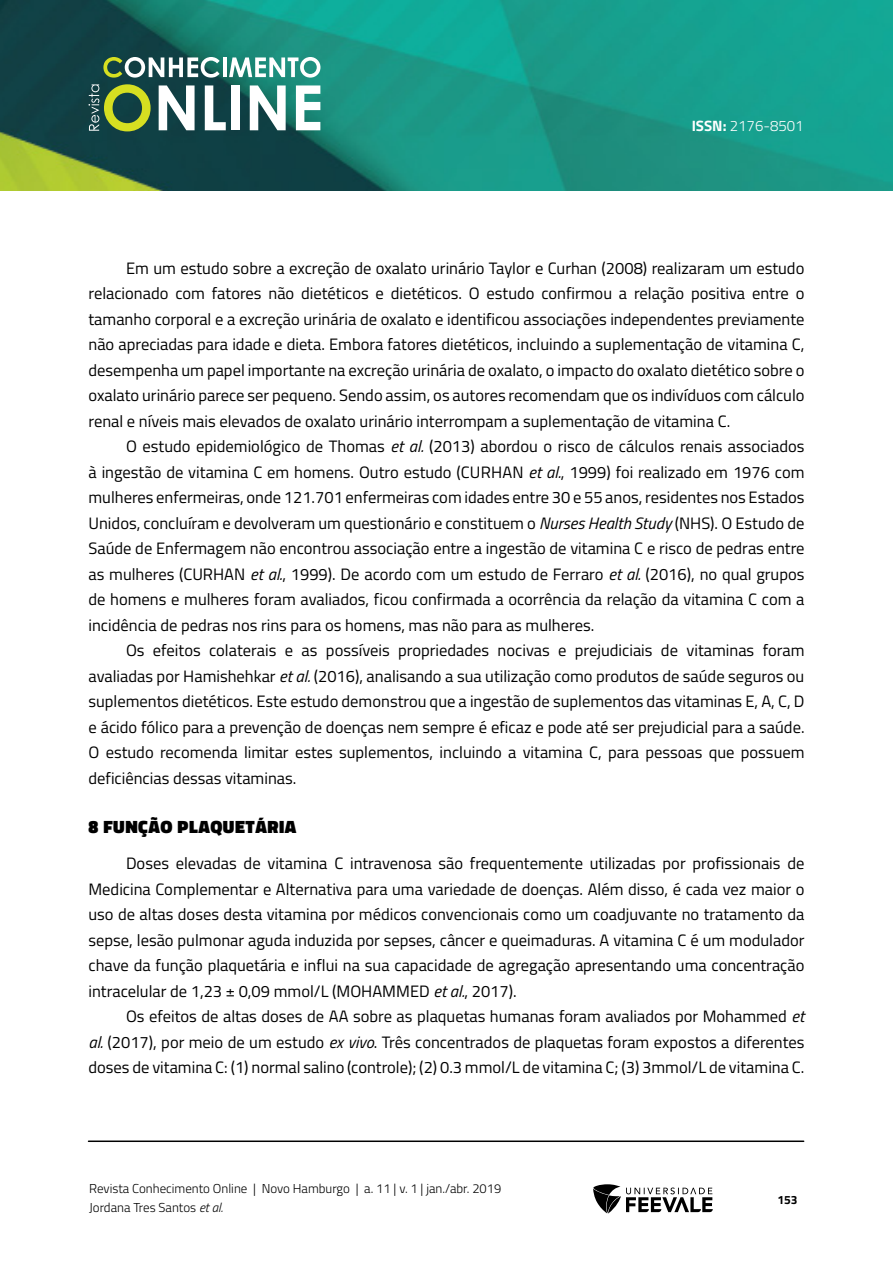
<style>
.page{position:relative;width:893px;height:1263px;background:#fff}
.page>*{position:absolute;margin:0;border:0;box-sizing:border-box;transform-origin:0 0}
.TÍTULO_1{font:900 18px "Titillium Web";letter-spacing:.03em;color:#000}
.Corpo{font:16.5px/25.5px "Titillium Web";color:#000;text-align:justify}
.t1{font:300 15px "Titillium Web";color:#fff}
.t2{font:300 12.9px/19.5px "Titillium Web";color:#000}
.t3{font:700 12px "Titillium Web";color:#000}
.s1{font-weight:700}
.s2{font-style:italic}
</style>
<div class="page">
<img style="left:0;top:0;width:893px;height:190px">
<svg style="left:593px;top:1184px;width:120px;height:29px"></svg>
<svg style="left:103px;top:57px;width:117px;height:21px"></svg>
<hr style="left:223px;top:57px;width:3px;height:20px;background:#fff">
<svg style="left:229px;top:57px;width:91px;height:21px"></svg>
<svg style="left:88px;top:84px;width:63px;height:47px;background:#5e7e3f"></svg>
<svg style="left:159px;top:85px;width:36px;height:45px"></svg>
<svg style="left:205px;top:85px;width:21px;height:45px"></svg>
<div style="left:232px;top:85px;width:8px;height:45px;background:#fff"></div>
<svg style="left:250px;top:85px;width:36px;height:45px"></svg>
<svg style="left:296px;top:85px;width:24px;height:45px"></svg>
<hr style="left:88px;top:1140px;width:716px;height:2px;background:#000">
<p class="t1" style="left:692px;top:115px;width:114px"><span class="s1">ISSN:</span> 2176-8501</p>
<p class="Corpo" style="left:88px;top:254px;width:717px;text-indent:38px">Em um estudo sobre a excreção de oxalato urinário Taylor e Curhan (2008) realizaram um estudo relacionado com fatores não dietéticos e dietéticos. O estudo confirmou a relação positiva entre o tamanho corporal e a excreção urinária de oxalato e identificou associações independentes previamente não apreciadas para idade e dieta. Embora fatores dietéticos, incluindo a suplementação de vitamina C, desempenha um papel importante na excreção urinária de oxalato, o impacto do oxalato dietético sobre o oxalato urinário parece ser pequeno. Sendo assim, os autores recomendam que os indivíduos com cálculo renal e níveis mais elevados de oxalato urinário interrompam a suplementação de vitamina C.</p>
<p class="Corpo" style="left:88px;top:433px;width:717px;text-indent:38px">O estudo epidemiológico de Thomas <span class="s2">et al.</span> (2013) abordou o risco de cálculos renais associados à ingestão de vitamina C em homens. Outro estudo (CURHAN <span class="s2">et al.</span>, 1999) foi realizado em 1976 com mulheres enfermeiras, onde 121.701 enfermeiras com idades entre 30 e 55 anos, residentes nos Estados Unidos, concluíram e devolveram um questionário e constituem o <span class="s2">Nurses Health Study</span> (NHS). O Estudo de Saúde de Enfermagem não encontrou associação entre a ingestão de vitamina C e risco de pedras entre as mulheres (CURHAN <span class="s2">et al.</span>, 1999). De acordo com um estudo de Ferraro <span class="s2">et al.</span> (2016), no qual grupos de homens e mulheres foram avaliados, ficou confirmada a ocorrência da relação da vitamina C com a incidência de pedras nos rins para os homens, mas não para as mulheres.</p>
<p class="Corpo" style="left:88px;top:637px;width:718px;text-indent:38px">Os efeitos colaterais e as possíveis propriedades nocivas e prejudiciais de vitaminas foram avaliadas por Hamishehkar <span class="s2">et al.</span> (2016), analisando a sua utilização como produtos de saúde seguros ou suplementos dietéticos. Este estudo demonstrou que a ingestão de suplementos das vitaminas E, A, C, D e ácido fólico para a prevenção de doenças nem sempre é eficaz e pode até ser prejudicial para a saúde.<br>O estudo recomenda limitar estes suplementos, incluindo a vitamina C, para pessoas que possuem deficiências dessas vitaminas.</p>
<p class="TÍTULO_1" style="left:88px;top:814px;width:209px">8 FUNÇÃO PLAQUETÁRIA</p>
<p class="Corpo" style="left:88px;top:850px;width:717px;text-indent:38px">Doses elevadas de vitamina C intravenosa são frequentemente utilizadas por profissionais de Medicina Complementar e Alternativa para uma variedade de doenças. Além disso, é cada vez maior o uso de altas doses desta vitamina por médicos convencionais como um coadjuvante no tratamento da sepse, lesão pulmonar aguda induzida por sepses, câncer e queimaduras. A vitamina C é um modulador chave da função plaquetária e influi na sua capacidade de agregação apresentando uma concentração intracelular de 1,23 ± 0,09 mmol/L (MOHAMMED <span class="s2">et al.</span>, 2017).</p>
<p class="Corpo" style="left:88px;top:1003px;width:717px;text-indent:38px">Os efeitos de altas doses de AA sobre as plaquetas humanas foram avaliados por Mohammed <span class="s2">et al.</span> (2017), por meio de um estudo <span class="s2">ex vivo</span>. Três concentrados de plaquetas foram expostos a diferentes doses de vitamina C: (1) normal salino (controle); (2) 0.3 mmol/L de vitamina C; (3) 3mmol/L de vitamina C.</p>
<p class="t2" style="left:89px;top:1178px;width:414px">Revista Conhecimento Online | Novo Hamburgo | a. 11 | v. 1 | jan./abr. 2019<br>Jordana Tres Santos <span class="s2">et al.</span></p>
<p class="t3" style="left:777px;top:1190px;width:22px">153</p>
</div>
